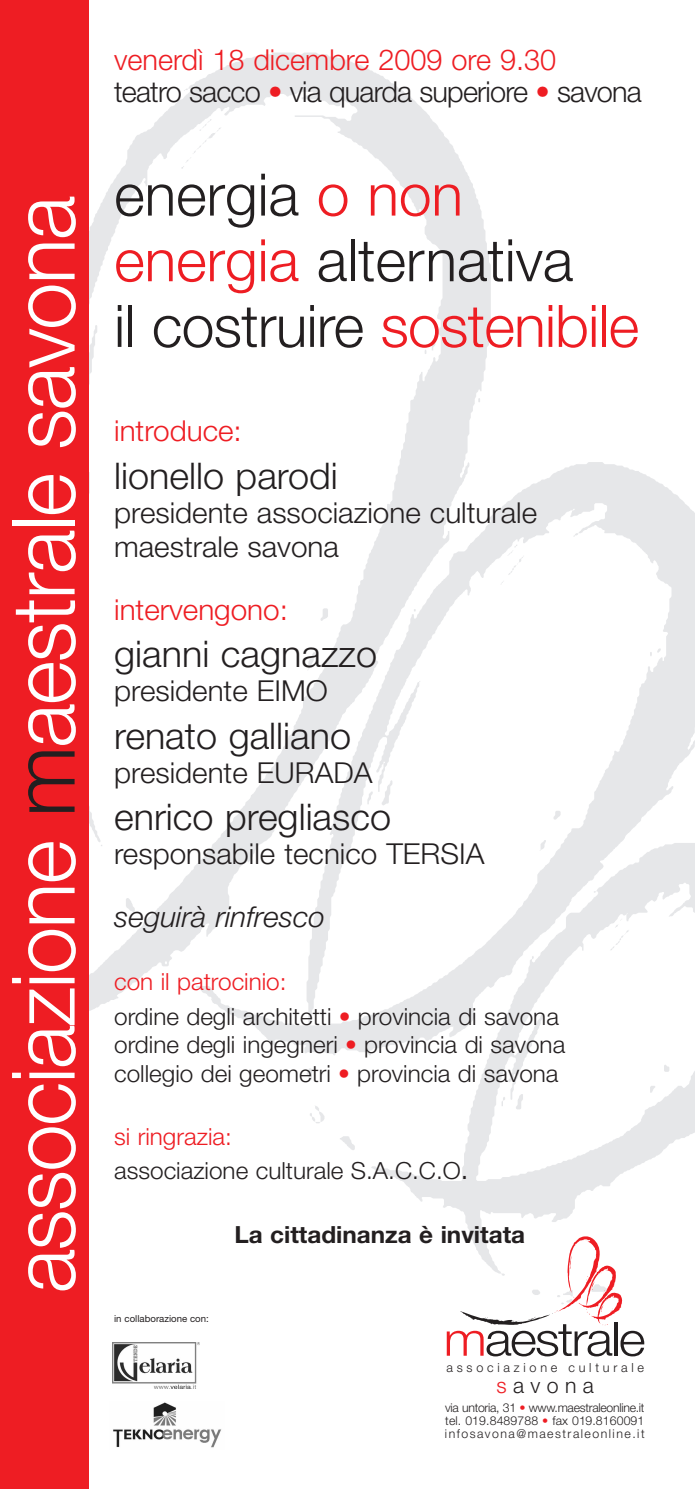
<style>
.page{position:relative;width:695px;height:1489px;background:#fff}
.page>*{position:absolute;margin:0;border:0;box-sizing:border-box;transform-origin:0 0}
.t1{font:300 87.5px "Helvetica Neue LT Std";letter-spacing:-.015em;color:#fff}
.t2{font:300 58.62px/65.6px "Helvetica Neue LT Std";color:#231f20}
.t3{font:300 36.75px "Helvetica Neue LT Std";color:#231f20}
.t4{font:300 28.88px/34.1px "Helvetica Neue LT Std";color:#231f20}
.t5{font:300 28.88px/31.5px "Helvetica Neue LT Std";letter-spacing:-.03em;color:#231f20}
.t6{font:300 28.88px "Helvetica Neue LT Std";color:#ee1d23}
.t7{font:italic 300 28.88px "Helvetica Neue LT Std";color:#231f20}
.t8{font:300 23.62px/34.1px "Helvetica Neue LT Std";color:#231f20}
.t9{font:700 23.62px "Helvetica Neue LT Std";color:#231f20}
.t10{font:300 21.26px "Helvetica Neue LT Std";color:#231f20}
.t11{font:300 12.6px "Helvetica Neue LT Std";color:#231f20}
.t12{font:300 12.25px/13.1px "Helvetica Neue";letter-spacing:.12em;color:#231f20;text-align:justify}
.t13{font:9.62px "Helvetica Neue LT Std";color:#231f20}
.s1{color:#231f20}
.s2{color:#ee1d23}
.s3{font-size:28.88px}
</style>
<div class="page">
<img style="left:89px;top:52px;width:605px;height:1337px">
<div style="left:0;top:0;width:89px;height:1488px;background:#ee1d23"></div>
<svg style="left:446px;top:1236px;width:198px;height:120px"></svg>
<img style="left:112px;top:1341px;width:87px;height:46px">
<img style="left:113px;top:1402px;width:109px;height:46px">
<h1 class="t1" style="left:12px;top:1292px;width:1098px;rotate:-90deg">associazione <span class="s1">m</span>aestrale savona</h1>
<p class="t5" style="left:114px;top:47px;width:529px"><span class="s2">venerdì 18 dicembre 2009 ore 9.30<br></span>teatro sacco <span class="s2">•</span> via quarda superiore <span class="s2">•</span> savona</p>
<h2 class="t2" style="left:114px;top:167px;width:526px">energia <span class="s2">o non energia</span> alternativa<br>il costruire <span class="s2">sostenibile</span></h2>
<p class="t6" style="left:114px;top:421px;width:129px">introduce:</p>
<h3 class="t3" style="left:114px;top:462px;width:225px">lionello parodi</h3>
<p class="t4" style="left:114px;top:498px;width:424px">presidente associazione culturale maestrale savona</p>
<p class="t6" style="left:114px;top:599px;width:175px">intervengono:</p>
<h3 class="t3" style="left:114px;top:641px;width:264px">gianni cagnazzo</h3>
<p class="t4" style="left:114px;top:676px;width:215px">presidente EIMO</p>
<h3 class="t3" style="left:114px;top:722px;width:238px">renato galliano</h3>
<p class="t4" style="left:114px;top:758px;width:260px">presidente EURADA</p>
<h3 class="t3" style="left:114px;top:803px;width:278px">enrico pregliasco</h3>
<p class="t4" style="left:114px;top:839px;width:371px">responsabile tecnico TERSIA</p>
<p class="t7" style="left:114px;top:906px;width:212px">seguirà rinfresco</p>
<p class="t8" style="left:114px;top:967px;width:446px"><span class="s2">con il patrocinio:<br></span>ordine degli architetti <span class="s2">•</span> provincia di savona</p>
<p class="t8" style="left:114px;top:1032px;width:452px;line-height:28.9px">ordine degli ingegneri <span class="s2">•</span> provincia di savona collegio dei geometri <span class="s2">•</span> provincia di savona</p>
<p class="t8" style="left:114px;top:1121px;width:356px"><span class="s2">si ringrazia:<br></span>associazione culturale S.A.C.C.O<span class="s3">.</span></p>
<p class="t9" style="left:234px;top:1225px;width:292px">La cittadinanza è invitata</p>
<p class="t13" style="left:114px;top:1315px;width:96px">in collaborazione con:</p>
<p class="t11" style="left:446px;top:1362px;width:199px">associazione culturale</p>
<p class="t10" style="left:496px;top:1377px;width:99px"><span class="s2">s</span>avona</p>
<p class="t12" style="left:445px;top:1400px;width:201px">via untoria, 31 <span class="s2">•</span> www.maestraleonline.it tel. 019.8489788 <span class="s2">•</span> fax 019.8160091 infosavona@maestraleonline.it</p>
</div>
